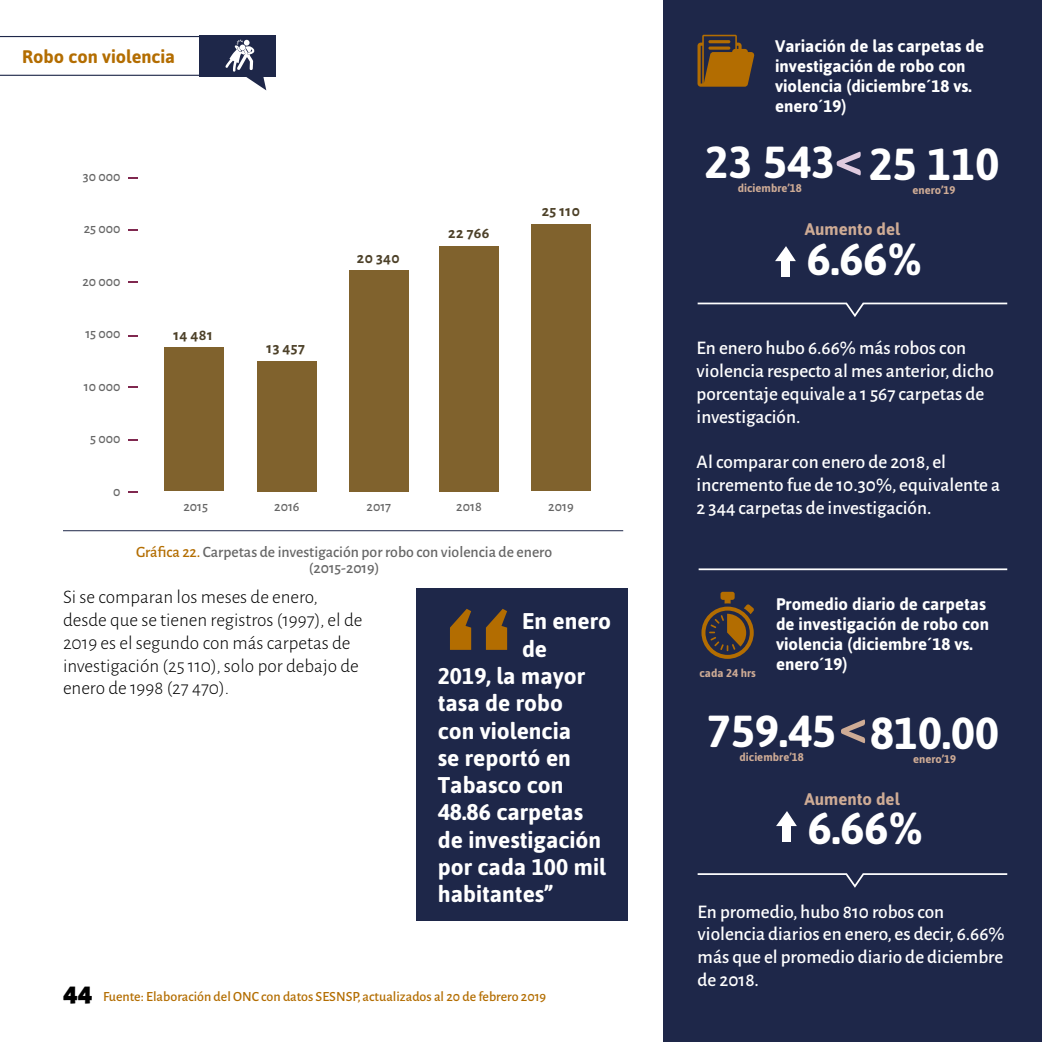
<style>
.page{position:relative;width:1042px;height:1042px;background:#fff}
.page>*{position:absolute;margin:0;border:0;box-sizing:border-box;transform-origin:0 0}
.t1{font:700 50.4px "Asap";color:#dfcadf}
.t2{font:700 50.4px "Asap";color:#ceab95}
.t3{font:700 44.8px "Asap";color:#fff}
.t4{font:900 28px "Alegreya Sans";color:#000}
.t5{font:700 22.75px "Asap";color:#fff}
.t6{font:500 19.25px/22.8px "Alegreya Sans";color:#fff}
.t7{font:300 19.25px/22.8px "Alegreya Sans";color:#000}
.t8{font:700 18.2px "Asap";color:#b36d01}
.t9{font:700 16.8px/20.1px "Asap";color:#fff}
.t10{font:700 16.8px "Asap";color:#ceab95}
.t11{font:500 15.75px/15.8px "Alegreya Sans";color:#666;text-align:center}
.t12{font:700 15.75px "Alegreya Sans SC";letter-spacing:.025em;color:#4d4129}
.t13{font:500 14px "Alegreya Sans";color:#b36d01}
.t14{font:500 14px "Alegreya Sans";color:#666}
.t15{font:700 11.2px "Asap";color:#ceab95}
.s1{color:#b36d01}
</style>
<div class="page">
<hr style="left:0;top:75px;width:199px;height:1px;background:#1e2749">
<hr style="left:0;top:36px;width:199px;height:1px;background:#1e2749">
<div style="left:199px;top:35px;width:77px;height:41px;background:#1e2749"></div>
<hr style="left:63px;top:530px;width:560px;height:1px;background:#1e2749">
<svg style="left:225px;top:39px;width:41px;height:51px"></svg>
<div style="left:417px;top:588px;width:211px;height:333px;background:#1e2749"></div>
<svg style="left:450px;top:609px;width:57px;height:41px"></svg>
<div style="left:663px;top:0;width:379px;height:1042px;background:#1e2749"></div>
<svg style="left:697px;top:35px;width:57px;height:52px"></svg>
<svg style="left:701px;top:592px;width:53px;height:67px"></svg>
<svg style="left:697px;top:302px;width:311px;height:15px"></svg>
<svg style="left:697px;top:873px;width:311px;height:15px"></svg>
<hr style="left:698px;top:568px;width:309px;height:2px;background:#fff">
<div style="left:781px;top:259px;width:8px;height:17px;background:#fff"></div>
<svg style="left:775px;top:246px;width:21px;height:15px"></svg>
<div style="left:782px;top:824px;width:8px;height:17px;background:#fff"></div>
<svg style="left:776px;top:811px;width:21px;height:15px"></svg>
<svg style="left:128px;top:439px;width:9px;height:2px"></svg>
<svg style="left:128px;top:281px;width:9px;height:2px"></svg>
<svg style="left:128px;top:229px;width:9px;height:2px"></svg>
<div style="left:164px;top:347px;width:59px;height:144px;background:#80622d"></div>
<div style="left:257px;top:361px;width:59px;height:130px;background:#80622d"></div>
<div style="left:349px;top:270px;width:59px;height:221px;background:#80622d"></div>
<div style="left:439px;top:246px;width:60px;height:245px;background:#80622d"></div>
<div style="left:531px;top:224px;width:59px;height:267px;background:#80622d"></div>
<p class="t8" style="left:22px;top:44px;width:155px">Robo con violencia</p>
<p class="t14" style="left:83px;top:166px;width:39px">30 000</p>
<p class="t14" style="left:84px;top:219px;width:38px">25 000</p>
<p class="t14" style="left:82px;top:271px;width:40px">20 000</p>
<p class="t14" style="left:85px;top:324px;width:37px">15 000</p>
<p class="t14" style="left:84px;top:376px;width:38px">10 000</p>
<p class="t14" style="left:90px;top:429px;width:32px">5 000</p>
<p class="t14" style="left:113px;top:481px;width:9px">0</p>
<p class="t12" style="left:173px;top:323px;width:41px">14 481</p>
<p class="t12" style="left:267px;top:337px;width:40px">13 457</p>
<p class="t12" style="left:357px;top:246px;width:44px">20 340</p>
<p class="t12" style="left:448px;top:221px;width:43px">22 766</p>
<p class="t12" style="left:542px;top:199px;width:40px">25 110</p>
<p class="t14" style="left:183px;top:497px;width:26px">2015</p>
<p class="t14" style="left:274px;top:497px;width:27px">2016</p>
<p class="t14" style="left:366px;top:497px;width:26px">2017</p>
<p class="t14" style="left:456px;top:497px;width:27px">2018</p>
<p class="t14" style="left:548px;top:497px;width:27px">2019</p>
<p class="t11" style="left:136px;top:543px;width:417px"><span class="s1">Gráfica 22.</span> Carpetas de investigación por robo con violencia de enero (2015-2019)</p>
<p class="t5" style="left:522px;top:606px;width:91px">En enero</p>
<p class="t5" style="left:522px;top:633px;width:27px">de</p>
<p class="t5" style="left:438px;top:660px;width:149px">2019, la mayor</p>
<p class="t5" style="left:438px;top:688px;width:127px">tasa de robo</p>
<p class="t5" style="left:438px;top:715px;width:135px">con violencia</p>
<p class="t5" style="left:438px;top:742px;width:135px">se reportó en</p>
<p class="t5" style="left:438px;top:770px;width:127px">Tabasco con</p>
<p class="t5" style="left:438px;top:797px;width:147px">48.86 carpetas</p>
<p class="t5" style="left:438px;top:824px;width:165px">de investigación</p>
<p class="t5" style="left:438px;top:852px;width:169px">por cada 100 mil</p>
<p class="t5" style="left:438px;top:879px;width:116px">habitantes”</p>
<p class="t7" style="left:63px;top:585px;width:301px">Si se comparan los meses de enero, desde que se tienen registros (1997), el de 2019 es el segundo con más carpetas de investigación (25 110), solo por debajo de enero de 1998 (27 470).</p>
<h3 class="t4" style="left:63px;top:970px;width:31px">44</h3>
<p class="t13" style="left:103px;top:987px;width:445px">Fuente: Elaboración del ONC con datos SESNSP, actualizados al 20 de febrero 2019</p>
<p class="t9" style="left:775px;top:35px;width:211px">Variación de las carpetas de investigación de robo con violencia (diciembre´18 vs. enero´19)</p>
<h2 class="t3" style="left:704px;top:132px;width:132px">23 543</h2>
<p class="t15" style="left:738px;top:180px;width:66px">diciembre’18</p>
<h2 class="t3" style="left:868px;top:134px;width:132px">25 110</h2>
<p class="t15" style="left:912px;top:182px;width:45px">enero’19</p>
<h1 class="t1" style="left:835px;top:124px;width:30px">&lt;</h1>
<p class="t10" style="left:805px;top:218px;width:97px">Aumento del</p>
<h2 class="t3" style="left:807px;top:229px;width:117px">6.66%</h2>
<p class="t6" style="left:696px;top:336px;width:299px">En enero hubo 6.66% más robos con violencia respecto al mes anterior, dicho porcentaje equivale a 1 567 carpetas de investigación.</p>
<p class="t6" style="left:696px;top:449px;width:305px">Al comparar con enero de 2018, el incremento fue de 10.30%, equivalente a<br>2 344 carpetas de investigación.</p>
<p class="t15" style="left:699px;top:665px;width:58px">cada 24 hrs</p>
<p class="t9" style="left:776px;top:593px;width:215px">Promedio diario de carpetas de investigación de robo con violencia (diciembre´18 vs. enero´19)</p>
<h2 class="t3" style="left:707px;top:701px;width:130px">759.45</h2>
<p class="t15" style="left:739px;top:749px;width:66px">diciembre’18</p>
<h2 class="t3" style="left:870px;top:703px;width:130px">810.00</h2>
<p class="t15" style="left:913px;top:751px;width:45px">enero’19</p>
<h1 class="t2" style="left:839px;top:692px;width:30px">&lt;</h1>
<p class="t10" style="left:804px;top:787px;width:97px">Aumento del</p>
<h2 class="t3" style="left:808px;top:798px;width:117px">6.66%</h2>
<p class="t6" style="left:697px;top:899px;width:308px">En promedio, hubo 810 robos con violencia diarios en enero, es decir, 6.66% más que el promedio diario de diciembre de 2018.</p>
</div>
